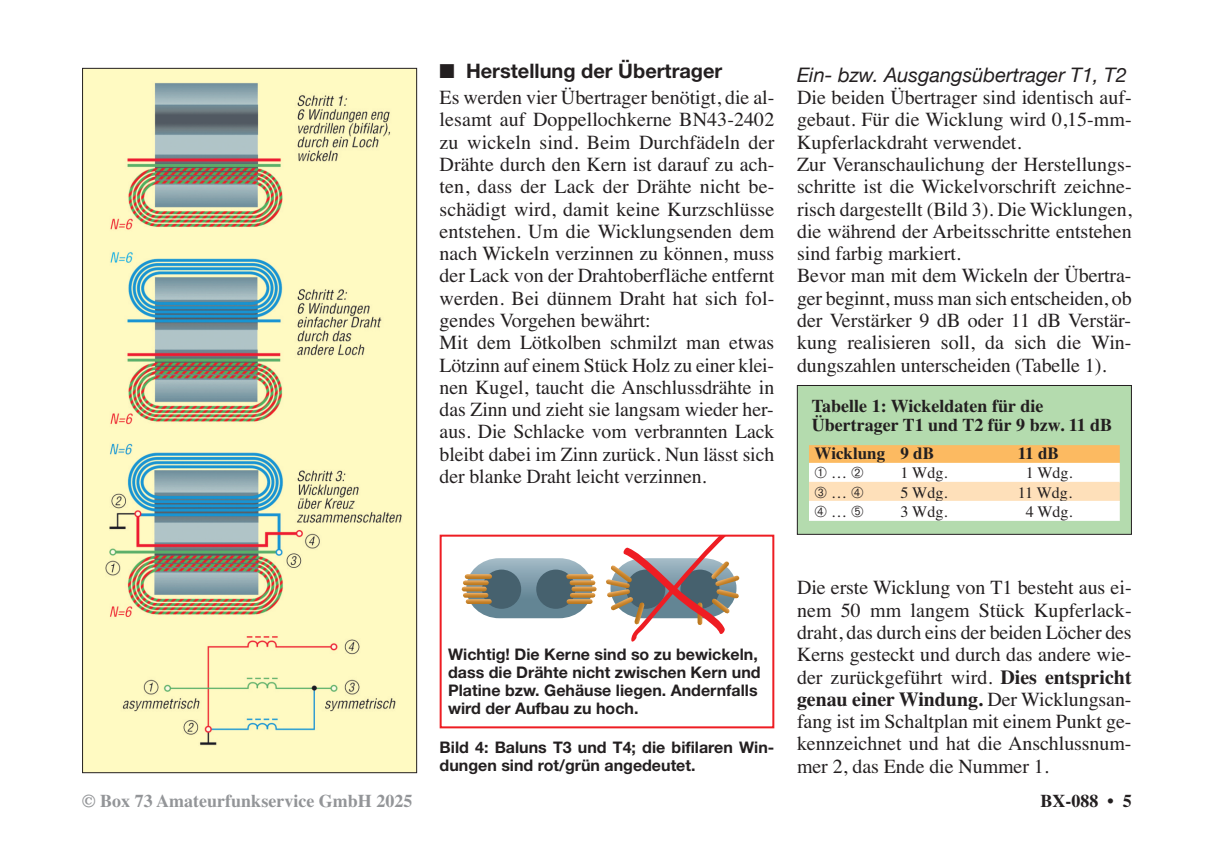
<style>
.page{position:relative;width:1214px;height:862px;background:#fff}
.page>*{position:absolute;margin:0;border:0;box-sizing:border-box;transform-origin:0 0}
.t1{font:20px/22.2px "Times";color:#231f20}
.t2{font:italic 20px "Helvetica Neue";color:#231f20}
.t3{font:700 20px "Helvetica Neue";color:#231f20}
.t4{font:700 18px/19px "Times";color:#231f20}
.t5{font:700 18px "Times";color:#939598}
.t6{font:700 17px "Times";color:#231f20}
.t7{font:700 16px/18px "Helvetica Neue";color:#231f20}
.t8{font:16px "Times";color:#231f20}
.s1{font-weight:700}
</style>
<div class="page">
<img style="left:84px;top:70px;width:331px;height:701px">
<svg style="left:464px;top:558px;width:130px;height:60px;background:#889493"></svg>
<svg style="left:568px;top:599px;width:22px;height:5px"></svg>
<svg style="left:606px;top:537px;width:134px;height:105px"></svg>
<div style="left:439px;top:534px;width:335px;height:194px;border:2px solid #ee1d23"></div>
<div style="left:797px;top:386px;width:333px;height:148px;background:#b4dbae"></div>
<div style="left:797px;top:385px;width:334px;height:149px;border:1px solid #231f20"></div>
<div style="left:808px;top:445px;width:311px;height:20px;background:#fcba61"></div>
<div style="left:808px;top:463px;width:311px;height:20px;background:#fff"></div>
<div style="left:808px;top:482px;width:311px;height:20px;background:#fee0ba"></div>
<div style="left:808px;top:501px;width:311px;height:20px;background:#fff"></div>
<p class="t3" style="left:439px;top:64px;width:284px">■ Herstellung der Übertrager</p>
<p class="t1" style="left:439px;top:86px;width:336px">Es werden vier Übertrager benötigt, die al&shy;lesamt auf Doppellochkerne BN43-2402 zu wickeln sind. Beim Durchfädeln der Drähte durch den Kern ist darauf zu ach&shy;ten, dass der Lack der Drähte nicht be&shy;schädigt wird, damit keine Kurzschlüsse entstehen. Um die Wicklungsenden dem nach Wickeln verzinnen zu können, muss der Lack von der Drahtoberfläche entfernt werden. Bei dünnem Draht hat sich fol&shy;gendes Vorgehen bewährt:<br>Mit dem Lötkolben schmilzt man etwas Lötzinn auf einem Stück Holz zu einer klei&shy;nen Kugel, taucht die Anschlussdrähte in das Zinn und zieht sie langsam wieder her&shy;aus. Die Schlacke vom verbrannten Lack bleibt dabei im Zinn zurück. Nun lässt sich der blanke Draht leicht verzinnen.</p>
<p class="t2" style="left:797px;top:63px;width:331px">Ein- bzw. Ausgangsübertrager T1, T2</p>
<p class="t1" style="left:797px;top:86px;width:336px">Die beiden Übertrager sind identisch auf&shy;gebaut. Für die Wicklung wird 0,15-mm-Kupferlackdraht verwendet.<br>Zur Veranschaulichung der Herstellungs&shy;schritte ist die Wickelvorschrift zeichne&shy;risch dargestellt (Bild 3). Die Wicklungen, die während der Arbeitsschritte entstehen sind farbig markiert.<br>Bevor man mit dem Wickeln der Übertra&shy;ger beginnt, muss man sich entscheiden, ob der Verstärker 9 dB oder 11 dB Verstär&shy;kung realisieren soll, da sich die Win&shy;dungszahlen unterscheiden (Tabelle 1).</p>
<p class="t4" style="left:811px;top:397px;width:302px">Tabelle 1: Wickeldaten für die<br>Übertrager T1 und T2 für 9 bzw. 11 dB</p>
<p class="t6" style="left:814px;top:444px;width:121px">Wicklung 9 dB</p>
<p class="t6" style="left:1017px;top:444px;width:43px">11 dB</p>
<p class="t8" style="left:814px;top:463px;width:51px">➀…➁</p>
<p class="t8" style="left:900px;top:463px;width:48px">1 Wdg.</p>
<p class="t8" style="left:1025px;top:463px;width:48px">1 Wdg.</p>
<p class="t8" style="left:814px;top:482px;width:51px">➂…➃</p>
<p class="t8" style="left:900px;top:482px;width:48px">5 Wdg.</p>
<p class="t8" style="left:1017px;top:482px;width:56px">11 Wdg.</p>
<p class="t8" style="left:814px;top:501px;width:51px">➃…➄</p>
<p class="t8" style="left:900px;top:501px;width:48px">3 Wdg.</p>
<p class="t8" style="left:1025px;top:501px;width:48px">4 Wdg.</p>
<p class="t7" style="left:448px;top:646px;width:314px">Wichtig! Die Kerne sind so zu bewickeln, dass die Drähte nicht zwischen Kern und Platine bzw. Gehäuse liegen. Andernfalls wird der Aufbau zu hoch.</p>
<p class="t7" style="left:439px;top:740px;width:336px">Bild 4: Baluns T3 und T4; die bifilaren Win&shy;dungen sind rot/grün angedeutet.</p>
<p class="t1" style="left:797px;top:576px;width:336px;text-align:justify">Die erste Wicklung von T1 besteht aus ei&shy;nem 50 mm langem Stück Kupferlack&shy;draht, das durch eins der beiden Löcher des Kerns gesteckt und durch das andere wie&shy;der zurückgeführt wird. <span class="s1">Dies entspricht genau einer Windung.</span> Der Wicklungsan&shy;fang ist im Schaltplan mit einem Punkt ge&shy;kennzeichnet und hat die Anschlussnum&shy;mer 2, das Ende die Nummer 1.</p>
<p class="t5" style="left:82px;top:790px;width:331px">© Box 73 Amateurfunkservice GmbH 2025</p>
<p class="t4" style="left:1040px;top:791px;width:93px">BX-088 • 5</p>
</div>
